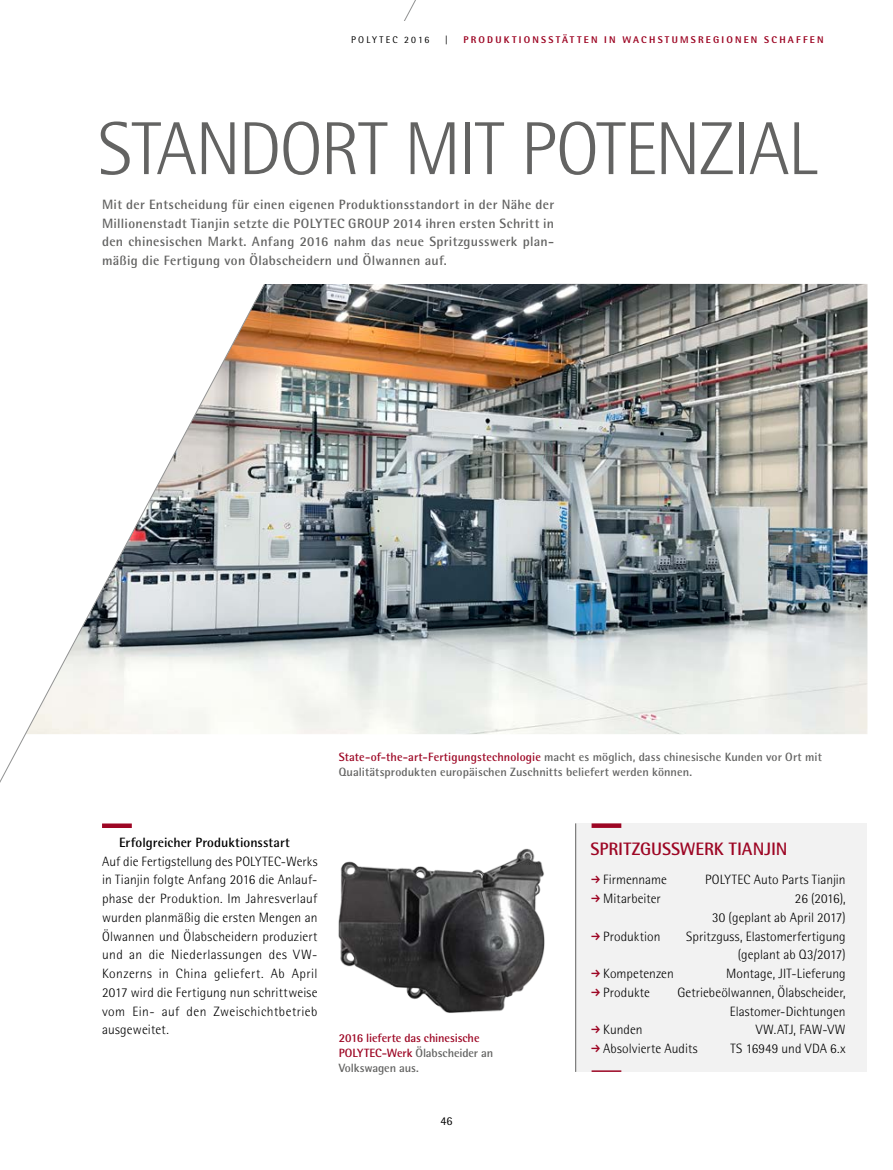
<style>
.page{position:relative;width:893px;height:1170px;background:#fff}
.page>*{position:absolute;margin:0;border:0;box-sizing:border-box;transform-origin:0 0}
.t1{font:300 75px "Rotis Semi Sans Std";letter-spacing:-.03em;color:#636362}
.t2{font:700 18px "Rotis Semi Sans Std";letter-spacing:-.005em;color:#9d0624}
.t3{font:300 13.5px/18.8px "Rotis Semi Sans Std";letter-spacing:.005em;color:#000;text-align:right}
.t4{font:700 13.5px/18.8px "Rotis Semi Sans Std";letter-spacing:.02em;color:#636362;text-align:justify}
.t5{font:700 13.5px "Rotis Semi Sans Std";letter-spacing:.005em;color:#000}
.t6{font:700 12px/15px "Rotis Semi Sans Std";letter-spacing:.01em;color:#636362}
.t7{font:700 12px/15px "Rotis Semi Sans Std";letter-spacing:-.01em;color:#9d0624}
.t8{font:12px "Rotis Semi Sans Std";color:#000}
.t9{font:800 9.75px "Rotis Semi Sans Std";letter-spacing:.225em;color:#9d0624}
.t10{font:9.75px "Rotis Semi Sans Std";letter-spacing:.22em;color:#000}
.s1{color:#9d0624}
.s2{color:#636362}
</style>
<div class="page">
<img style="left:448px;top:284px;width:419px;height:450px">
<img style="left:448px;top:848px;width:97px;height:165px">
<svg style="left:0;top:0;width:448px;height:1013px"></svg>
<div style="left:102px;top:21px;width:452px;height:263px;background:#fff"></div>
<div style="left:102px;top:823px;width:30px;height:5px;background:#9d0624"></div>
<div style="left:575px;top:823px;width:292px;height:248px;background:#f2f2f2"></div>
<svg style="left:592px;top:823px;width:29px;height:4px"></svg>
<hr style="left:575px;top:823px;width:1px;height:248px;background:#636362">
<svg style="left:592px;top:1070px;width:29px;height:1px"></svg>
<p class="t10" style="left:351px;top:33px;width:80px">POLYTEC 2016</p>
<p class="t10" style="left:445px;top:33px;width:5px">|</p>
<p class="t9" style="left:464px;top:33px;width:362px">PRODUKTIONSSTÄTTEN IN WACHSTUMSREGIONEN SCHAFFEN</p>
<h1 class="t1" style="left:98px;top:106px;width:721px">STANDORT MIT POTENZIAL</h1>
<p class="t4" style="left:102px;top:195px;width:454px">Mit der Entscheidung für einen eigenen Produktionsstandort in der Nähe der Millionenstadt Tianjin setzte die POLYTEC GROUP 2014 ihren ersten Schritt in den chinesischen Markt. Anfang 2016 nahm das neue Spritzgusswerk plan&shy;mäßig die Fertigung von Ölabscheidern und Ölwannen auf.</p>
<p class="t6" style="left:339px;top:749px;width:485px"><span class="s1">State-of-the-art-Fertigungstechnologie</span> macht es möglich, dass chinesische Kunden vor Ort mit<br>Qualitätsprodukten europäischen Zuschnitts beliefert werden können.</p>
<p class="t5" style="left:119px;top:833px;width:172px">Erfolgreicher Produktionsstart</p>
<p class="t3" style="left:102px;top:851px;width:217px;text-align:justify">Auf die Fertigstellung des POLYTEC-Werks in Tianjin folgte Anfang 2016 die Anlauf&shy;phase der Produktion. Im Jahresverlauf wurden planmäßig die ersten Mengen an Ölwannen und Ölabscheidern produziert und an die Niederlassungen des VW-Konzerns in China geliefert. Ab April 2017 wird die Fertigung nun schrittweise vom Ein- auf den Zweischichtbetrieb ausgeweitet.</p>
<p class="t7" style="left:339px;top:1030px;width:156px">2016 lieferte das chinesische<br>POLYTEC-Werk <span class="s2">Ölabscheider an<br>Volkswagen aus.</span></p>
<p class="t8" style="left:441px;top:1113px;width:13px">46</p>
<h2 class="t2" style="left:590px;top:838px;width:198px">SPRITZGUSSWERK TIANJIN</h2>
<p class="t3" style="left:603px;top:870px;width:65px">Firmenname</p>
<p class="t3" style="left:705px;top:870px;width:142px">POLYTEC Auto Parts Tianjin</p>
<p class="t3" style="left:603px;top:889px;width:59px">Mitarbeiter</p>
<p class="t3" style="left:712px;top:889px;width:135px">26 (2016),<br>30 (geplant ab April 2017)</p>
<p class="t3" style="left:603px;top:926px;width:59px">Produktion</p>
<p class="t3" style="left:686px;top:926px;width:161px">Spritzguss, Elastomerfertigung (geplant ab Q3/2017)</p>
<p class="t3" style="left:603px;top:964px;width:72px">Kompetenzen</p>
<p class="t3" style="left:726px;top:964px;width:121px">Montage, JIT-Lieferung</p>
<p class="t3" style="left:603px;top:982px;width:48px">Produkte</p>
<p class="t3" style="left:677px;top:982px;width:170px">Getriebeölwannen, Ölabscheider,<br>Elastomer-Dichtungen</p>
<p class="t3" style="left:603px;top:1020px;width:41px">Kunden</p>
<p class="t3" style="left:756px;top:1020px;width:91px">VW.ATJ, FAW-VW</p>
<p class="t3" style="left:603px;top:1039px;width:96px">Absolvierte Audits</p>
<p class="t3" style="left:730px;top:1039px;width:117px">TS 16949 und VDA 6.x</p>
</div>
